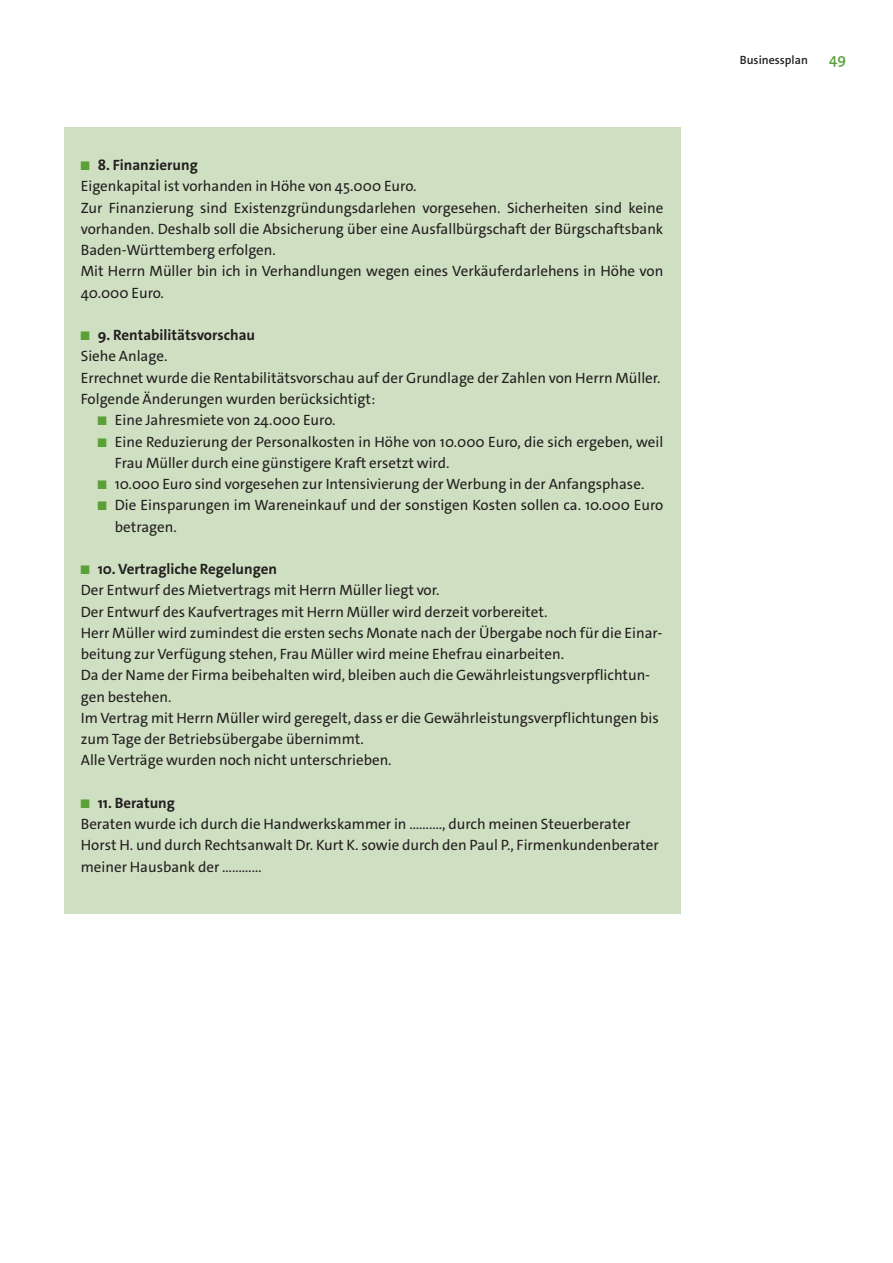
<style>
.page{position:relative;width:893px;height:1263px;background:#fff}
.page>*{position:absolute;margin:0;border:0;box-sizing:border-box;transform-origin:0 0}
.t1{font:15px/21.3px "The Sans C4 s";color:#231f20}
.t2{font:600 15px "The Sans C4 s";color:#5b9f37}
.t3{font:600 12px "The Sans C4 s";color:#231f20}
.s1{font-size:12.6px;color:#5b9f37}
.s2{font-weight:700}
</style>
<div class="page">
<div style="left:64px;top:128px;width:616px;height:786px;background:#cfe0c2"></div>
<p class="t1" style="left:81px;top:154px;width:584px"><span class="s1">■</span> <span class="s2">8. Finanzierung<br></span>Eigenkapital ist vorhanden in Höhe von 45.000 Euro.<br>Zur Finanzierung sind Existenzgründungsdarlehen vorgesehen. Sicherheiten sind keine vorhanden. Deshalb soll die Absicherung über eine Ausfallbürgschaft der Bürgschaftsbank Baden-Württemberg erfolgen.<br>Mit Herrn Müller bin ich in Verhandlungen wegen eines Verkäuferdarlehens in Höhe von 40.000 Euro.</p>
<p class="t1" style="left:81px;top:325px;width:581px"><span class="s1">■</span> <span class="s2">9. Rentabilitätsvorschau<br></span>Siehe Anlage.<br>Errechnet wurde die Rentabilitätsvorschau auf der Grundlage der Zahlen von Herrn Müller.<br>Folgende Änderungen wurden berücksichtigt:</p>
<p class="t1" style="left:98px;top:410px;width:239px"><span class="s1">■</span> Eine Jahresmiete von 24.000 Euro.</p>
<p class="t1" style="left:115px;top:431px;width:550px;text-indent:-17px"><span class="s1">■</span> Eine Reduzierung der Personalkosten in Höhe von 10.000 Euro, die sich ergeben, weil<br>Frau Müller durch eine günstigere Kraft ersetzt wird.</p>
<p class="t1" style="left:98px;top:473px;width:548px"><span class="s1">■</span> 10.000 Euro sind vorgesehen zur Intensivierung der Werbung in der Anfangsphase.</p>
<p class="t1" style="left:115px;top:495px;width:550px;text-indent:-17px"><span class="s1">■</span> Die Einsparungen im Wareneinkauf und der sonstigen Kosten sollen ca. 10.000 Euro betragen.</p>
<p class="t1" style="left:81px;top:558px;width:583px"><span class="s1">■</span> <span class="s2">10. Vertragliche Regelungen<br></span>Der Entwurf des Mietvertrags mit Herrn Müller liegt vor.<br>Der Entwurf des Kaufvertrages mit Herrn Müller wird derzeit vorbereitet.<br>Herr Müller wird zumindest die ersten sechs Monate nach der Übergabe noch für die Einar&shy;beitung zur Verfügung stehen, Frau Müller wird meine Ehefrau einarbeiten.<br>Da der Name der Firma beibehalten wird, bleiben auch die Gewährleistungsverpflichtun&shy;gen bestehen.<br>Im Vertrag mit Herrn Müller wird geregelt, dass er die Gewährleistungsverpflichtungen bis zum Tage der Betriebsübergabe übernimmt.<br>Alle Verträge wurden noch nicht unterschrieben.</p>
<p class="t1" style="left:81px;top:792px;width:579px"><span class="s1">■</span> <span class="s2">11. Beratung<br></span>Beraten wurde ich durch die Handwerkskammer in ………., durch meinen Steuerberater Horst H. und durch Rechtsanwalt Dr. Kurt K. sowie durch den Paul P., Firmenkundenberater meiner Hausbank der …………</p>
<p class="t3" style="left:740px;top:52px;width:70px">Businessplan</p>
<p class="t2" style="left:829px;top:49px;width:18px">49</p>
</div>
